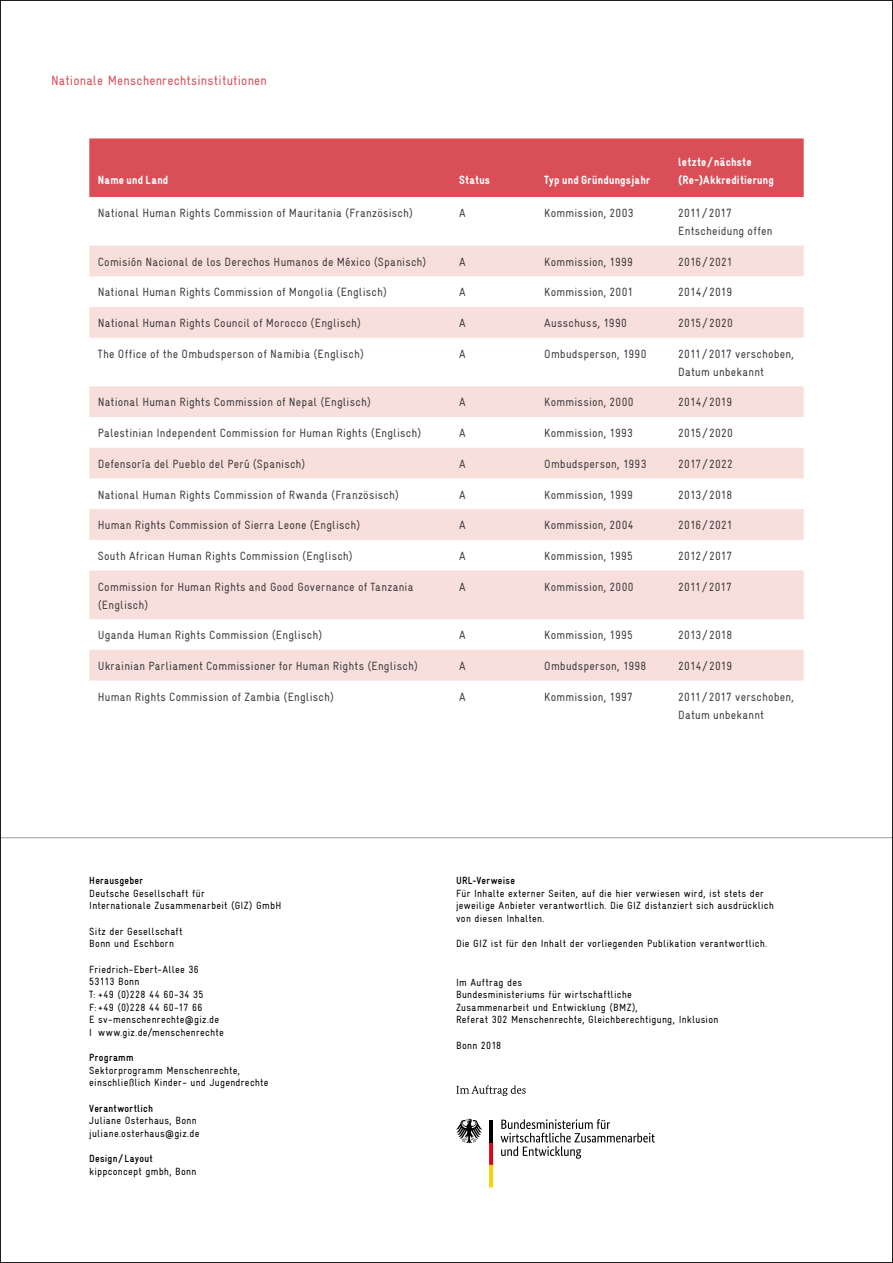
<style>
.page{position:relative;width:893px;height:1263px;background:#fff}
.page>*{position:absolute;margin:0;border:0;box-sizing:border-box;transform-origin:0 0}
.t1{font:condensed 13.5px "Gravur";letter-spacing:.015em;color:#da4e57}
.Tabelle_Body{font:condensed 12px/18px "Gravur";letter-spacing:.02em;color:#3e3d40}
.Tabelle_Head{font:900 condensed 12px/18px "Gravur";letter-spacing:.02em;color:#fff}
.Tabelle_Body-2{font:condensed 12px "Gravur";color:#3e3d40}
.Impressum_3mm_nach{font:condensed 10.5px/12.6px "Gravur";letter-spacing:.025em;color:#000}
.Impressum{font:condensed 10.5px "Gravur";letter-spacing:.03em;color:#000}
.Impressum-2{font:700 condensed 10.5px "Gravur";letter-spacing:.025em;color:#000}
</style>
<div class="page">
<hr style="left:0;top:837px;width:893px;height:1px;background:#9c9e9f">
<div style="left:89px;top:138px;width:715px;height:59px;background:#da4e57"></div>
<svg style="left:89px;top:246px;width:715px;height:434px;fill:#f9dfdb"></svg>
<svg style="left:456px;top:1085px;width:70px;height:11px"></svg>
<svg style="left:500px;top:1119px;width:155px;height:40px"></svg>
<svg style="left:489px;top:1142px;width:4px;height:45px"></svg>
<svg style="left:456px;top:1119px;width:26px;height:24px"></svg>
<hr style="left:489px;top:1120px;width:4px;height:22px;background:#000">
<p class="t1" style="left:51px;top:73px;width:217px">Nationale Menschenrechtsinstitutionen</p>
<p class="Tabelle_Head" style="left:98px;top:171px;width:72px">Name und Land</p>
<p class="Tabelle_Head" style="left:459px;top:171px;width:32px">Status</p>
<p class="Tabelle_Head" style="left:544px;top:171px;width:107px">Typ und Gründungsjahr</p>
<p class="Tabelle_Head" style="left:678px;top:153px;width:97px">letzte/nächste (Re-)Akkreditierung</p>
<p class="Tabelle_Body" style="left:98px;top:204px;width:317px">National Human Rights Commission of Mauritania (Französisch)</p>
<p class="Tabelle_Body" style="left:459px;top:204px;width:8px">A</p>
<p class="Tabelle_Body" style="left:544px;top:204px;width:91px">Kommission, 2003</p>
<p class="Tabelle_Body" style="left:678px;top:204px;width:96px">2011 / 2017<br>Entscheidung offen</p>
<p class="Tabelle_Body" style="left:98px;top:253px;width:330px">Comisión Nacional de los Derechos Humanos de México (Spanisch)</p>
<p class="Tabelle_Body" style="left:459px;top:253px;width:8px">A</p>
<p class="Tabelle_Body" style="left:544px;top:253px;width:90px">Kommission, 1999</p>
<p class="Tabelle_Body" style="left:678px;top:253px;width:56px">2016/2021</p>
<p class="Tabelle_Body" style="left:98px;top:283px;width:291px">National Human Rights Commission of Mongolia (Englisch)</p>
<p class="Tabelle_Body" style="left:459px;top:283px;width:8px">A</p>
<p class="Tabelle_Body" style="left:544px;top:283px;width:90px">Kommission, 2001</p>
<p class="Tabelle_Body-2" style="left:678px;top:286px;width:55px">2014 / 2019</p>
<p class="Tabelle_Body" style="left:98px;top:314px;width:265px">National Human Rights Council of Morocco (Englisch)</p>
<p class="Tabelle_Body" style="left:459px;top:314px;width:8px">A</p>
<p class="Tabelle_Body" style="left:544px;top:314px;width:84px">Ausschuss, 1990</p>
<p class="Tabelle_Body" style="left:678px;top:314px;width:56px">2015/2020</p>
<p class="Tabelle_Body" style="left:98px;top:345px;width:268px">The Office of the Ombudsperson of Namibia (Englisch)</p>
<p class="Tabelle_Body" style="left:459px;top:345px;width:8px">A</p>
<p class="Tabelle_Body" style="left:544px;top:345px;width:104px">Ombudsperson, 1990</p>
<p class="Tabelle_Body" style="left:678px;top:345px;width:117px">2011/2017 verschoben,<br>Datum unbekannt</p>
<p class="Tabelle_Body" style="left:98px;top:393px;width:275px">National Human Rights Commission of Nepal (Englisch)</p>
<p class="Tabelle_Body" style="left:459px;top:393px;width:8px">A</p>
<p class="Tabelle_Body" style="left:544px;top:393px;width:91px">Kommission, 2000</p>
<p class="Tabelle_Body-2" style="left:678px;top:396px;width:55px">2014 / 2019</p>
<p class="Tabelle_Body" style="left:98px;top:424px;width:325px">Palestinian Independent Commission for Human Rights (Englisch)</p>
<p class="Tabelle_Body" style="left:459px;top:424px;width:8px">A</p>
<p class="Tabelle_Body" style="left:544px;top:424px;width:90px">Kommission, 1993</p>
<p class="Tabelle_Body" style="left:678px;top:424px;width:56px">2015/2020</p>
<p class="Tabelle_Body" style="left:98px;top:455px;width:209px">Defensoría del Pueblo del Perú (Spanisch)</p>
<p class="Tabelle_Body" style="left:459px;top:455px;width:8px">A</p>
<p class="Tabelle_Body" style="left:544px;top:455px;width:104px">Ombudsperson, 1993</p>
<p class="Tabelle_Body" style="left:678px;top:455px;width:56px">2017/2022</p>
<p class="Tabelle_Body" style="left:98px;top:485px;width:303px">National Human Rights Commission of Rwanda (Französisch)</p>
<p class="Tabelle_Body" style="left:459px;top:485px;width:8px">A</p>
<p class="Tabelle_Body" style="left:544px;top:485px;width:90px">Kommission, 1999</p>
<p class="Tabelle_Body-2" style="left:678px;top:488px;width:55px">2013 / 2018</p>
<p class="Tabelle_Body" style="left:98px;top:516px;width:264px">Human Rights Commission of Sierra Leone (Englisch)</p>
<p class="Tabelle_Body" style="left:459px;top:516px;width:8px">A</p>
<p class="Tabelle_Body" style="left:544px;top:516px;width:91px">Kommission, 2004</p>
<p class="Tabelle_Body" style="left:678px;top:516px;width:56px">2016/2021</p>
<p class="Tabelle_Body" style="left:98px;top:547px;width:257px">South African Human Rights Commission (Englisch)</p>
<p class="Tabelle_Body" style="left:459px;top:547px;width:8px">A</p>
<p class="Tabelle_Body" style="left:544px;top:547px;width:90px">Kommission, 1995</p>
<p class="Tabelle_Body-2" style="left:678px;top:549px;width:55px">2012 / 2017</p>
<p class="Tabelle_Body" style="left:98px;top:577px;width:317px">Commission for Human Rights and Good Governance of Tanzania (Englisch)</p>
<p class="Tabelle_Body" style="left:459px;top:577px;width:8px">A</p>
<p class="Tabelle_Body" style="left:544px;top:577px;width:91px">Kommission, 2000</p>
<p class="Tabelle_Body-2" style="left:678px;top:580px;width:55px">2011 / 2017</p>
<p class="Tabelle_Body" style="left:98px;top:626px;width:226px">Uganda Human Rights Commission (Englisch)</p>
<p class="Tabelle_Body" style="left:459px;top:626px;width:8px">A</p>
<p class="Tabelle_Body" style="left:544px;top:626px;width:90px">Kommission, 1995</p>
<p class="Tabelle_Body-2" style="left:678px;top:628px;width:55px">2013 / 2018</p>
<p class="Tabelle_Body" style="left:98px;top:657px;width:322px">Ukrainian Parliament Commissioner for Human Rights (Englisch)</p>
<p class="Tabelle_Body" style="left:459px;top:657px;width:8px">A</p>
<p class="Tabelle_Body" style="left:544px;top:657px;width:104px">Ombudsperson, 1998</p>
<p class="Tabelle_Body-2" style="left:678px;top:659px;width:55px">2014 / 2019</p>
<p class="Tabelle_Body" style="left:98px;top:687px;width:238px">Human Rights Commission of Zambia (Englisch)</p>
<p class="Tabelle_Body" style="left:459px;top:687px;width:8px">A</p>
<p class="Tabelle_Body" style="left:544px;top:687px;width:90px">Kommission, 1997</p>
<p class="Tabelle_Body" style="left:678px;top:687px;width:117px">2011/2017 verschoben,<br>Datum unbekannt</p>
<p class="Impressum-2" style="left:89px;top:875px;width:55px">Herausgeber</p>
<p class="Impressum" style="left:89px;top:887px;width:117px">Deutsche Gesellschaft für</p>
<p class="Impressum_3mm_nach" style="left:89px;top:899px;width:194px">Internationale Zusammenarbeit (GIZ) GmbH</p>
<p class="Impressum_3mm_nach" style="left:89px;top:925px;width:95px">Sitz der Gesellschaft<br>Bonn und Eschborn</p>
<p class="Impressum" style="left:89px;top:963px;width:111px">Friedrich-Ebert-Allee 36</p>
<p class="Impressum" style="left:89px;top:976px;width:52px">53113 Bonn</p>
<p class="Impressum" style="left:89px;top:988px;width:116px">T: +49 (0)228 44 60-34 35</p>
<p class="Impressum" style="left:89px;top:1001px;width:115px">F: +49 (0)228 44 60-17 66</p>
<p class="Impressum" style="left:89px;top:1014px;width:131px">E sv-menschenrechte@giz.de</p>
<p class="Impressum_3mm_nach" style="left:89px;top:1026px;width:136px">I www.giz.de/menschenrechte</p>
<p class="Impressum-2" style="left:89px;top:1052px;width:46px">Programm</p>
<p class="Impressum_3mm_nach" style="left:89px;top:1064px;width:181px">Sektorprogramm Menschenrechte, einschließlich Kinder- und Jugendrechte</p>
<p class="Impressum-2" style="left:89px;top:1102px;width:65px">Verantwortlich</p>
<p class="Impressum" style="left:89px;top:1115px;width:109px">Juliane Osterhaus, Bonn</p>
<p class="Impressum_3mm_nach" style="left:89px;top:1127px;width:112px">juliane.osterhaus@giz.de</p>
<p class="Impressum-2" style="left:89px;top:1153px;width:65px">Design/Layout</p>
<p class="Impressum" style="left:89px;top:1165px;width:109px">kippconcept gmbh, Bonn</p>
<p class="Impressum-2" style="left:456px;top:875px;width:60px">URL-Verweise</p>
<p class="Impressum_3mm_nach" style="left:456px;top:887px;width:319px">Für Inhalte externer Seiten, auf die hier verwiesen wird, ist stets der jeweilige Anbieter verantwortlich. Die GIZ distanziert sich ausdrücklich von diesen Inhalten.</p>
<p class="Impressum_3mm_nach" style="left:456px;top:937px;width:313px">Die GIZ ist für den Inhalt der vorliegenden Publikation verantwortlich.</p>
<p class="Impressum" style="left:456px;top:976px;width:68px">Im Auftrag des</p>
<p class="Impressum" style="left:456px;top:989px;width:177px">Bundesministeriums für wirtschaftliche</p>
<p class="Impressum" style="left:456px;top:1001px;width:183px">Zusammenarbeit und Entwicklung (BMZ),</p>
<p class="Impressum_3mm_nach" style="left:456px;top:1013px;width:264px">Referat 302 Menschenrechte, Gleichberechtigung, Inklusion</p>
<p class="Impressum" style="left:456px;top:1039px;width:47px">Bonn 2018</p>
</div>
